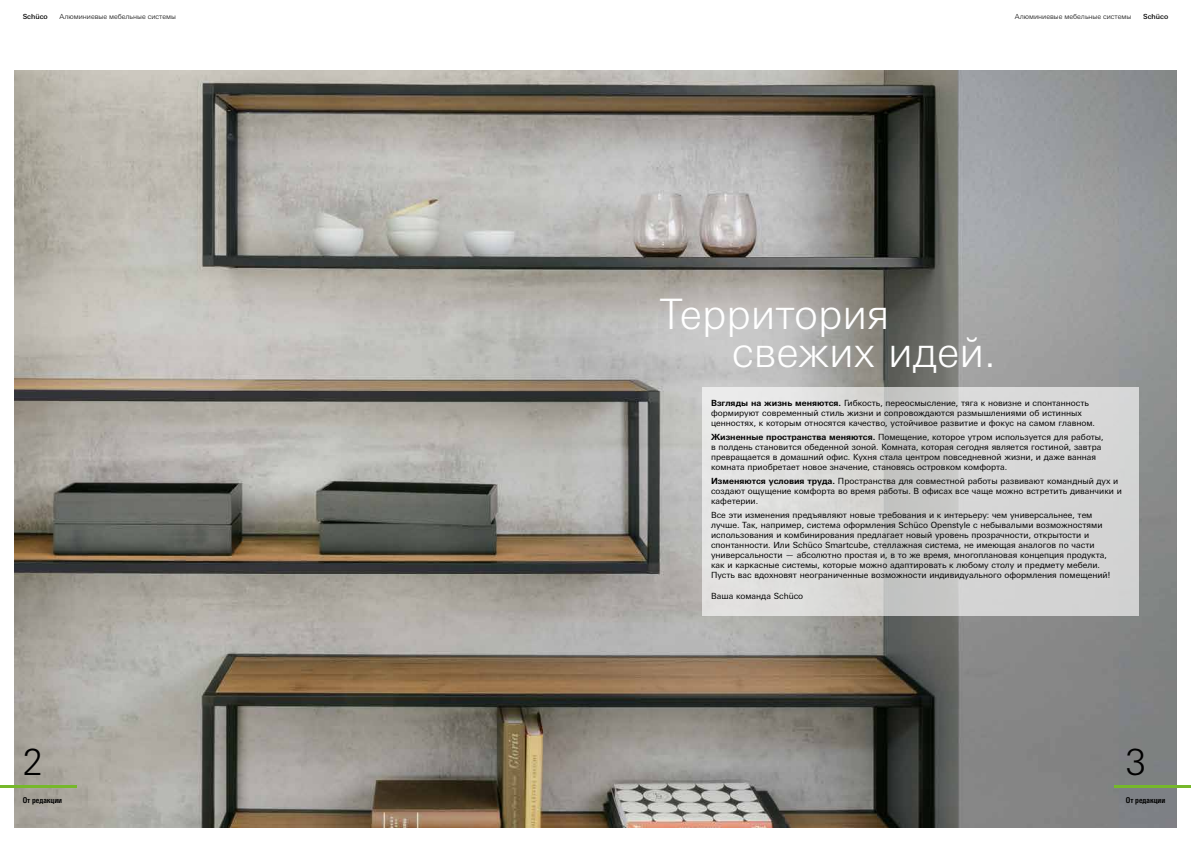
<style>
.page{position:relative;width:1191px;height:842px;background:#fff}
.page>*{position:absolute;margin:0;border:0;box-sizing:border-box;transform-origin:0 0}
.t1{font:300 42px/37.8px "Univers For Schueco 330";color:#fff}
.t2{font:300 36px "Univers For Schueco 330";color:#000}
.t3{font:8.5px/10px "Univers For Schueco 430 Reg";color:#000}
.t4{font:8px "Univers For Schueco 620 Cd Bd";color:#000}
.t5{font:300 7px "Univers For Schueco 330";color:#000}
.t6{font:7px "Univers For Schueco 530 Med";color:#000}
.s1{font-family:"Univers For Schueco 630";font-weight:700}
</style>
<div class="page">
<img style="left:14px;top:71px;width:1162px;height:757px">
<svg style="left:702px;top:387px;width:436px;height:229px;background:#d6d6d5"></svg>
<hr style="left:1114px;top:785px;width:77px;height:2px;background:#76b82a">
<hr style="left:0;top:785px;width:77px;height:2px;background:#76b82a">
<p class="t6" style="left:23px;top:13px;width:27px">Schüco</p>
<p class="t5" style="left:60px;top:13px;width:118px">Алюминиевые мебельные системы</p>
<p class="t5" style="left:1015px;top:13px;width:118px">Алюминиевые мебельные системы</p>
<p class="t6" style="left:1143px;top:13px;width:27px">Schüco</p>
<h1 class="t1" style="left:732px;top:297px;width:266px;text-indent:-72px">Территория свежих идей.</h1>
<p class="t3" style="left:711px;top:398px;width:385px"><span class="s1">Взгляды на жизнь меняются.</span> Гибкость, переосмысление, тяга к новизне и спонтанность формируют современный стиль жизни и сопровождаются размышлениями об истинных ценностях, к которым относятся качество, устойчивое развитие и фокус на самом главном.</p>
<p class="t3" style="left:711px;top:432px;width:394px"><span class="s1">Жизненные пространства меняются.</span> Помещение, которое утром используется для работы, в полдень становится обеденной зоной. Комната, которая сегодня является гостиной, завтра превращается в домашний офис. Кухня стала центром повседневной жизни, и даже ванная комната приобретает новое значение, становясь островком комфорта.</p>
<p class="t3" style="left:711px;top:476px;width:412px"><span class="s1">Изменяются условия труда.</span> Пространства для совместной работы развивают командный дух и создают ощущение комфорта во время работы. В офисах все чаще можно встретить диванчики и кафетерии.</p>
<p class="t3" style="left:711px;top:510px;width:401px">Все эти изменения предъявляют новые требования и к интерьеру: чем универсальнее, тем лучше. Так, например, система оформления Schüco Openstyle с небывалыми возможностями использования и комбинирования предлагает новый уровень прозрачности, открытости и спонтанности. Или Schüco Smartcube, стеллажная система, не имеющая аналогов по части универсальности — абсолютно простая и, в то же время, многоплановая концепция продукта, как и каркасные системы, которые можно адаптировать к любому столу и предмету мебели.<br>Пусть вас вдохновят неограниченные возможности индивидуального оформления помещений!</p>
<p class="t3" style="left:711px;top:591px;width:94px">Ваша команда Schüco</p>
<h2 class="t2" style="left:23px;top:742px;width:22px">2</h2>
<h2 class="t2" style="left:1125px;top:742px;width:22px">3</h2>
<p class="t4" style="left:23px;top:795px;width:41px">От редакции</p>
<p class="t4" style="left:1125px;top:795px;width:41px">От редакции</p>
</div>
